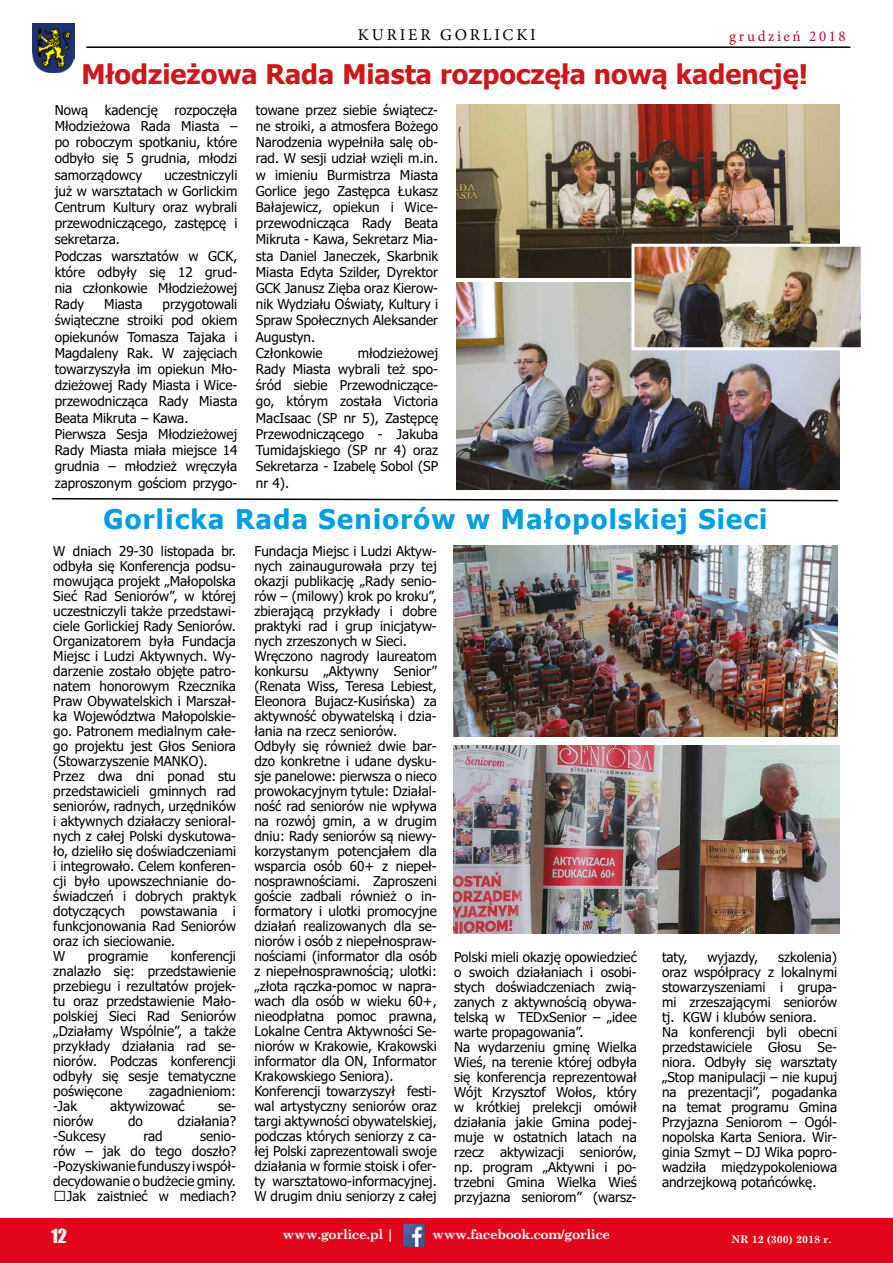
<style>
.page{position:relative;width:893px;height:1263px;background:#fff}
.page>*{position:absolute;margin:0;border:0;box-sizing:border-box;transform-origin:0 0}
.t1{font:700 27px "Tahoma";color:#cd171a}
.t2{font:700 27px "Tahoma";letter-spacing:.05em;color:#009fe3}
.t3{font:18px "Impact";color:#f8f8f8}
.t4{font:16.5px "Minion Pro";letter-spacing:.17em;color:#000}
.t5{font:15px "Minion Pro";letter-spacing:.17em;color:#b80a2b}
.t6{font:13.5px/15px "Tahoma";color:#000}
.t7{font:700 13.5px "Century Schoolbook";letter-spacing:-.03em;color:#fbfbfb}
.t8{font:700 10.5px "Century Schoolbook";color:#fafafa}
</style>
<div class="page">
<img style="left:32px;top:24px;width:42px;height:48px">
<hr style="left:86px;top:46px;width:764px;height:2px;background:#000">
<div style="left:0;top:1219px;width:893px;height:44px;background:#e3051c"></div>
<img style="left:402px;top:1223px;width:24px;height:25px">
<img style="left:454px;top:546px;width:383px;height:190px">
<img style="left:453px;top:746px;width:387px;height:187px">
<img style="left:456px;top:105px;width:384px;height:173px">
<img style="left:456px;top:282px;width:384px;height:207px">
<img style="left:635px;top:248px;width:225px;height:98px">
<div style="left:631px;top:244px;width:233px;height:106px;border:3px solid #fff"></div>
<svg style="left:52px;top:498px;width:786px;height:4px"></svg>
<p class="t4" style="left:358px;top:23px;width:179px">KURIER GORLICKI</p>
<p class="t5" style="left:729px;top:26px;width:118px">grudzień 2018</p>
<h1 class="t1" style="left:81px;top:55px;width:728px">Młodzieżowa Rada Miasta rozpoczęła nową kadencję!</h1>
<p class="t6" style="left:55px;top:103px;width:184px;line-height:16.2px;text-align:justify">Nową kadencję rozpoczęła Młodzieżowa Rada Miasta – po roboczym spotkaniu, które odbyło się 5 grudnia, młodzi samorządowcy</p>
<p class="t6" style="left:55px;top:167px;width:184px;line-height:16.2px;text-indent:110px">uczestniczyli już w warsztatach w Gorlickim<br>Centrum Kultury oraz wybrali przewodniczącego, zastępcę i sekretarza.<br>Podczas warsztatów w GCK, które odbyły się 12 grud&shy;nia członkowie Młodzieżowej<br>Rady</p>
<p class="t6" style="left:55px;top:297px;width:184px;line-height:16.2px;text-indent:108px">przygotowali świąteczne stroiki pod okiem opiekunów Tomasza Tajaka i<br>Magdaleny Rak. W zajęciach towarzyszyła im opiekun Mło&shy;dzieżowej Rady Miasta i Wice&shy;przewodnicząca Rady Miasta<br>Beata Mikruta – Kawa.<br>Pierwsza Sesja Młodzieżowej<br>Rady Miasta miała miejsce 14 grudnia – młodzież wręczyła zaproszonym gościom przygo-</p>
<p class="t6" style="left:104px;top:298px;width:40px">Miasta</p>
<p class="t6" style="left:256px;top:103px;width:184px;line-height:16.2px">towane przez siebie świątecz&shy;ne stroiki, a atmosfera Bożego<br>Narodzenia wypełniła salę ob&shy;rad. W sesji udział wzięli m.in. w imieniu Burmistrza Miasta<br>Gorlice jego Zastępca Łukasz<br>Bałajewicz, opiekun i Wice&shy;przewodnicząca Rady Beata<br>Mikruta - Kawa, Sekretarz Mia&shy;sta Daniel Janeczek, Skarbnik<br>Miasta Edyta Szilder, Dyrektor<br>GCK Janusz Zięba oraz Kierow&shy;nik Wydziału Oświaty, Kultury i<br>Spraw Społecznych Aleksander<br>Augustyn.<br>Członkowie</p>
<p class="t6" style="left:256px;top:346px;width:184px;line-height:16.2px;text-align:justify;text-indent:102px">młodzieżowej Rady Miasta wybrali też spo&shy;śród siebie Przewodniczące&shy;go, którym została Victoria MacIsaac (SP nr 5), Zastępcę Przewodniczącego - Jakuba Tumidajskiego (SP nr 4) oraz Sekretarza - Izabelę Sobol (SP nr 4).</p>
<h1 class="t2" style="left:103px;top:501px;width:665px">Gorlicka Rada Seniorów w Małopolskiej Sieci</h1>
<p class="t6" style="left:53px;top:545px;width:184px">W dniach 29-30 listopada br. odbyła się Konferencja podsu&shy;mowująca projekt „Małopolska<br>Sieć Rad Seniorów”, w której uczestniczyli także przedstawi&shy;ciele Gorlickiej Rady Seniorów.<br>Organizatorem była Fundacja<br>Miejsc i Ludzi Aktywnych. Wy&shy;darzenie zostało objęte patro&shy;natem honorowym Rzecznika<br>Praw Obywatelskich i Marszał&shy;ka Województwa Małopolskie&shy;go. Patronem medialnym całe&shy;go projektu jest Głos Seniora (Stowarzyszenie MANKO).<br>Przez dwa dni ponad stu przedstawicieli gminnych rad seniorów, radnych, urzędników i aktywnych działaczy senioral&shy;nych z całej Polski dyskutowa&shy;ło, dzieliło się doświadczeniami i integrowało. Celem konferen&shy;cji było upowszechnianie do&shy;świadczeń i dobrych praktyk dotyczących powstawania i funkcjonowania Rad Seniorów oraz ich sieciowanie.<br>W</p>
<p class="t6" style="left:53px;top:950px;width:184px;text-align:justify;text-indent:117px">konferencji znalazło się: przedstawienie przebiegu i rezultatów projek&shy;tu oraz przedstawienie Mało&shy;polskiej Sieci Rad Seniorów „Działamy Wspólnie”, a także przykłady działania rad se&shy;niorów. Podczas konferencji odbyły się sesje tematyczne poświęcone</p>
<p class="t6" style="left:88px;top:950px;width:62px">programie</p>
<p class="t6" style="left:149px;top:1085px;width:88px">zagadnieniom:</p>
<p class="t6" style="left:53px;top:1100px;width:25px">-Jak</p>
<p class="t6" style="left:110px;top:1100px;width:76px">aktywizować</p>
<p class="t6" style="left:218px;top:1100px;width:20px">se-</p>
<p class="t6" style="left:53px;top:1115px;width:42px">niorów</p>
<p class="t6" style="left:128px;top:1115px;width:16px">do</p>
<p class="t6" style="left:178px;top:1115px;width:60px">działania?</p>
<p class="t6" style="left:53px;top:1130px;width:54px">-Sukcesy</p>
<p class="t6" style="left:143px;top:1130px;width:21px">rad</p>
<p class="t6" style="left:53px;top:1130px;width:184px;text-align:justify;text-indent:147px">senio&shy;rów – jak do tego doszło? -Pozyskiwanie funduszy i współ&shy;decydowanie o budżecie gminy.</p>
<p class="t6" style="left:53px;top:1190px;width:184px">✔Jak zaistnieć w mediach?</p>
<p class="t6" style="left:254px;top:545px;width:184px">Fundacja Miejsc i Ludzi Aktyw&shy;nych zainaugurowała przy tej okazji publikację „Rady senio&shy;rów – (milowy) krok po kroku”, zbierającą przykłady i dobre praktyki rad i grup inicjatyw&shy;nych zrzeszonych w Sieci.<br>Wręczono nagrody laureatom konkursu „Aktywny Senior” (Renata Wiss, Teresa Lebiest,<br>Eleonora Bujacz-Kusińska) za aktywność obywatelską i dzia&shy;łania na rzecz seniorów.<br>Odbyły się również dwie bar&shy;dzo konkretne i udane dysku&shy;sje panelowe: pierwsza o nieco prowokacyjnym tytule: Działal&shy;ność rad seniorów nie wpływa na rozwój gmin, a w drugim dniu: Rady seniorów są niewy&shy;korzystanym potencjałem dla wsparcia osób 60+ z niepeł&shy;nosprawnościami. Zaproszeni goście zadbali również o in&shy;formatory i ulotki promocyjne działań realizowanych dla se&shy;niorów i osób z niepełnospraw&shy;nościami (informator dla osób z niepełnosprawnością; ulotki: „złota rączka-pomoc w napra&shy;wach dla osób w wieku 60+, nieodpłatna pomoc prawna,<br>Lokalne Centra Aktywności Se&shy;niorów w Krakowie, Krakowski informator dla ON, Informator<br>Krakowskiego Seniora).<br>Konferencji towarzyszył festi&shy;wal artystyczny seniorów oraz targi aktywności obywatelskiej, podczas których seniorzy z ca&shy;łej Polski zaprezentowali swoje działania w formie stoisk i ofer&shy;ty warsztatowo-informacyjnej.<br>W drugim dniu seniorzy z całej</p>
<p class="t6" style="left:454px;top:951px;width:184px">Polski mieli okazję opowiedzieć o swoich działaniach i osobi&shy;stych doświadczeniach zwią&shy;zanych z aktywnością obywa&shy;telską w TEDxSenior – „idee warte propagowania”.<br>Na wydarzeniu gminę Wielka<br>Wieś, na terenie której odbyła się konferencja reprezentował<br>Wójt Krzysztof Wołos, który w krótkiej prelekcji omówił działania jakie Gmina podej&shy;muje w ostatnich latach na rzecz aktywizacji seniorów, np. program „Aktywni i po&shy;trzebni Gmina Wielka Wieś przyjazna seniorom” (warsz-</p>
<p class="t6" style="left:662px;top:951px;width:27px">taty,</p>
<p class="t6" style="left:707px;top:951px;width:52px">wyjazdy,</p>
<p class="t6" style="left:662px;top:951px;width:177px;text-indent:116px">szkolenia) oraz współpracy z lokalnymi stowarzyszeniami i grupa&shy;mi zrzeszającymi seniorów tj. KGW i klubów seniora.<br>Na konferencji byli obecni przedstawiciele Głosu Se&shy;niora. Odbyły się warsztaty „Stop manipulacji – nie kupuj na prezentacji”, pogadanka na temat programu Gmina<br>Przyjazna Seniorom – Ogól&shy;nopolska Karta Seniora. Wir&shy;ginia Szmyt – DJ Wika popro&shy;wadziła międzypokoleniowa andrzejkową potańcówkę.</p>
<h2 class="t3" style="left:51px;top:1222px;width:17px">12</h2>
<p class="t7" style="left:283px;top:1223px;width:113px">www.gorlice.pl |</p>
<p class="t7" style="left:432px;top:1223px;width:180px">www.facebook.com/gorlice</p>
<p class="t8" style="left:731px;top:1231px;width:102px">NR 12 (300) 2018 r.</p>
</div>
